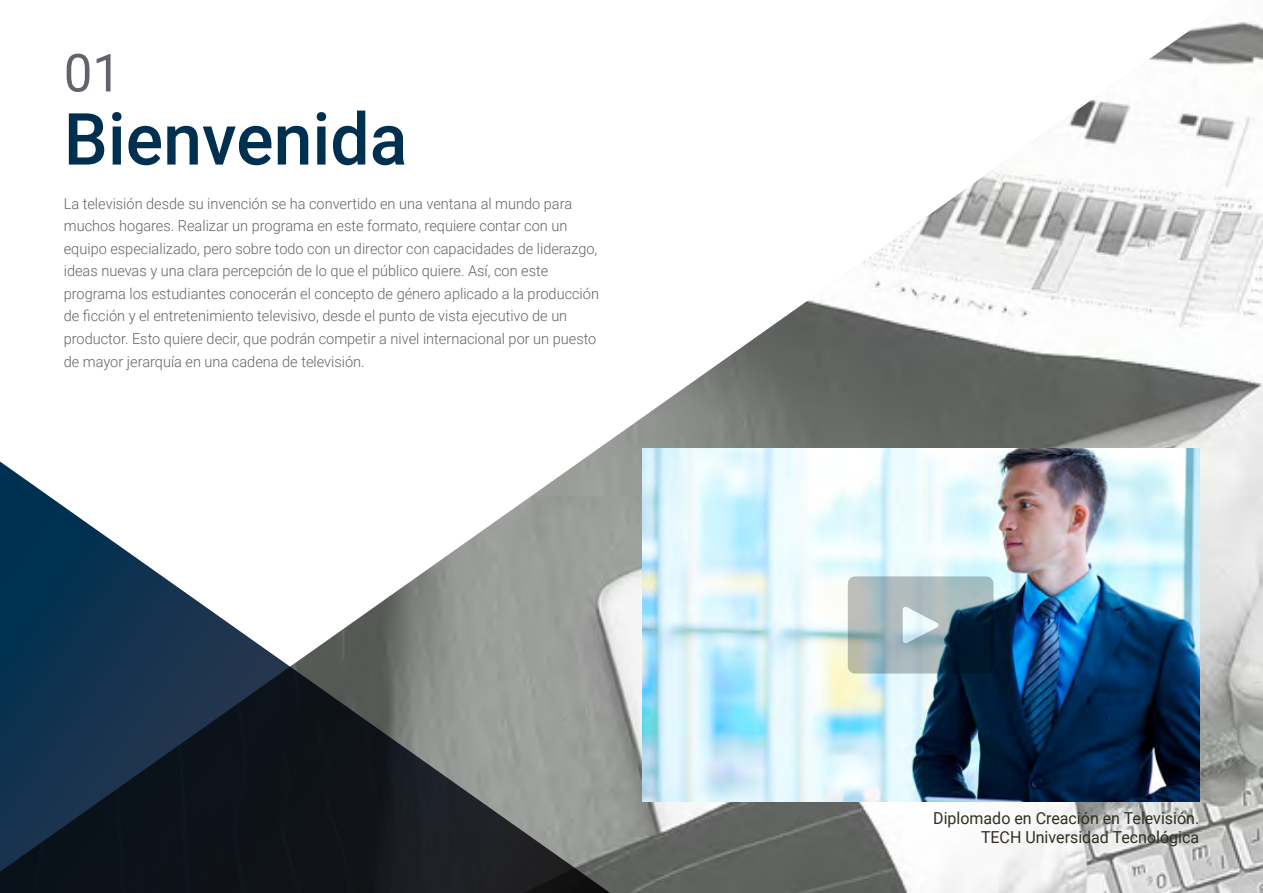
<style>
.page{position:relative;width:1263px;height:893px;background:#fff}
.page>*{position:absolute;margin:0;border:0;box-sizing:border-box;transform-origin:0 0}
.t1{font:500 72px "Roboto";color:#003050}
.t2{font:52.5px "Roboto";color:#61646a}
.t3{font:16.5px/19.5px "Roboto";color:#312e20;text-align:right}
.t4{font:300 15px/22.5px "Roboto";color:#61646a}
</style>
<div class="page">
<img style="left:602px;top:19px;width:661px;height:874px">
<img style="left:642px;top:448px;width:557px;height:353px">
<svg style="left:848px;top:576px;width:145px;height:97px"></svg>
<svg style="left:0;top:446px;width:640px;height:447px"></svg>
<h2 class="t2" style="left:64px;top:36px;width:59px">01</h2>
<h1 class="t1" style="left:64px;top:89px;width:345px">Bienvenida</h1>
<p class="t4" style="left:64px;top:192px;width:537px">La televisión desde su invención se ha convertido en una ventana al mundo para muchos hogares. Realizar un programa en este formato, requiere contar con un equipo especializado, pero sobre todo con un director con capacidades de liderazgo, ideas nuevas y una clara percepción de lo que el público quiere. Así, con este programa los estudiantes conocerán el concepto de género aplicado a la producción de ficción y el entretenimiento televisivo, desde el punto de vista ejecutivo de un productor. Esto quiere decir, que podrán competir a nivel internacional por un puesto de mayor jerarquía en una cadena de televisión.</p>
<p class="t3" style="left:933px;top:807px;width:268px">Diplomado en Creación en Televisión.<br>TECH Universidad Tecnológica</p>
</div>
